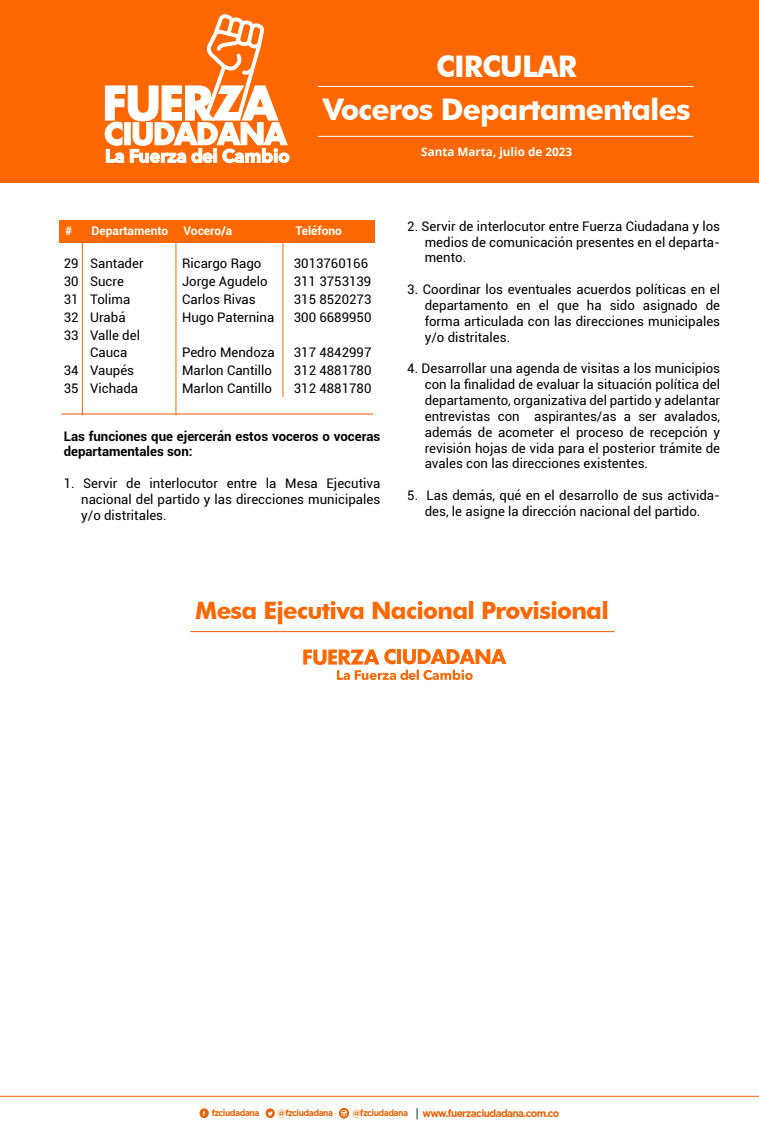
<style>
.page{position:relative;width:759px;height:1133px;background:#fff}
.page>*{position:absolute;margin:0;border:0;box-sizing:border-box;transform-origin:0 0}
.t1{font:700 29.8px "Futura BT";letter-spacing:-.03em;color:#fff}
.t2{font:700 24px "Futura BT";letter-spacing:-.03em;color:#ff6700}
.t3{font:13.2px/15.8px "Roboto";color:#000;text-align:justify}
.t4{font:700 13.2px/15.8px "Roboto";color:#000}
.t5{font:700 12px "Roboto";color:#fff}
.t6{font:700 11.7px "Open Sans";color:#fff}
.t7{font:700 10.6px "Gotham";letter-spacing:-.055em;color:#e5650a;scale:.94 1}
.t8{font:700 9px "Gotham";letter-spacing:-.055em;color:#e5650a;scale:.94 1}
</style>
<div class="page">
<div style="left:59px;top:221px;width:315px;height:22px;background:#ff6700"></div>
<div style="left:0;top:0;width:758px;height:182px;background:#ff6700"></div>
<hr style="left:0;top:1096px;width:758px;height:1px;background:#e5650a">
<svg style="left:199px;top:1108px;width:10px;height:10px"></svg>
<svg style="left:265px;top:1108px;width:10px;height:10px"></svg>
<svg style="left:339px;top:1108px;width:10px;height:11px"></svg>
<svg style="left:303px;top:649px;width:203px;height:31px"></svg>
<hr style="left:190px;top:631px;width:424px;height:1px;background:#ea5b0c">
<hr style="left:318px;top:136px;width:375px;height:1px;background:#fff">
<hr style="left:318px;top:86px;width:375px;height:1px;background:#fff">
<svg style="left:104px;top:14px;width:185px;height:149px"></svg>
<hr style="left:82px;top:240px;width:1px;height:175px;background:#ff6700">
<hr style="left:175px;top:240px;width:1px;height:175px;background:#ff6700">
<hr style="left:282px;top:221px;width:1px;height:176px;background:#ff6700">
<hr style="left:61px;top:413px;width:312px;height:1px;background:#ea5b0c">
<h1 class="t1" style="left:436px;top:48px;width:142px">CIRCULAR</h1>
<h1 class="t1" style="left:323px;top:91px;width:369px">Voceros Departamentales</h1>
<p class="t5" style="left:65px;top:223px;width:9px">#</p>
<p class="t5" style="left:92px;top:223px;width:78px">Departamento</p>
<p class="t5" style="left:183px;top:223px;width:50px">Vocero/a</p>
<p class="t5" style="left:295px;top:223px;width:48px">Teléfono</p>
<p class="t3" style="left:64px;top:255px;width:81px">29 Santader</p>
<p class="t3" style="left:182px;top:255px;width:81px">Ricargo Rago</p>
<p class="t3" style="left:294px;top:255px;width:76px">3013760166</p>
<p class="t3" style="left:64px;top:273px;width:62px">30 Sucre</p>
<p class="t3" style="left:182px;top:273px;width:87px">Jorge Agudelo</p>
<p class="t3" style="left:294px;top:273px;width:79px">311 3753139</p>
<p class="t3" style="left:64px;top:291px;width:68px">31 Tolima</p>
<p class="t3" style="left:182px;top:291px;width:75px">Carlos Rivas</p>
<p class="t3" style="left:294px;top:291px;width:79px">315 8520273</p>
<p class="t3" style="left:64px;top:309px;width:63px">32 Urabá</p>
<p class="t3" style="left:182px;top:309px;width:94px">Hugo Paternina</p>
<p class="t3" style="left:294px;top:309px;width:79px">300 6689950</p>
<p class="t3" style="left:90px;top:325px;width:51px;line-height:17.8px;text-indent:-26px">33 Valle del<br>Cauca</p>
<p class="t3" style="left:182px;top:344px;width:94px">Pedro Mendoza</p>
<p class="t3" style="left:294px;top:344px;width:79px">317 4842997</p>
<p class="t3" style="left:64px;top:362px;width:72px">34 Vaupés</p>
<p class="t3" style="left:182px;top:362px;width:91px">Marlon Cantillo</p>
<p class="t3" style="left:294px;top:362px;width:79px">312 4881780</p>
<p class="t3" style="left:64px;top:380px;width:76px">35 Vichada</p>
<p class="t3" style="left:182px;top:380px;width:91px">Marlon Cantillo</p>
<p class="t3" style="left:294px;top:380px;width:79px">312 4881780</p>
<p class="t4" style="left:64px;top:427px;width:318px">Las funciones que ejercerán estos voceros o voceras departamentales son:</p>
<p class="t3" style="left:81px;top:475px;width:300px;text-indent:-17px">1. Servir de interlocutor entre la Mesa Ejecutiva nacional del partido y las direcciones municipales y/o distritales.</p>
<p class="t6" style="left:421px;top:143px;width:152px">Santa Marta, julio de 2023</p>
<p class="t3" style="left:424px;top:218px;width:297px;text-indent:-17px">2. Servir de interlocutor entre Fuerza Ciudadana y los medios de comunicación presentes en el departa&shy;mento.</p>
<p class="t3" style="left:424px;top:281px;width:297px;text-indent:-17px">3. Coordinar los eventuales acuerdos políticas en el departamento en el que ha sido asignado de forma articulada con las direcciones municipales y/o distritales.</p>
<p class="t3" style="left:424px;top:360px;width:297px;text-indent:-17px">4. Desarrollar una agenda de visitas a los municipios con la finalidad de evaluar la situación política del departamento, organizativa del partido y adelantar entrevistas con aspirantes/as a ser avalados, además de acometer el proceso de recepción y revisión hojas de vida para el posterior trámite de avales con las direcciones existentes.</p>
<p class="t3" style="left:407px;top:487px;width:314px;text-align:center">5. Las demás, qué en el desarrollo de sus activida&shy;des, le asigne la dirección nacional del partido.</p>
<h2 class="t2" style="left:195px;top:596px;width:415px">Mesa Ejecutiva Nacional Provisional</h2>
<p class="t8" style="left:212px;top:1107px;width:52px">fzciudadana</p>
<p class="t8" style="left:277px;top:1107px;width:61px">@fzciudadana</p>
<p class="t8" style="left:352px;top:1107px;width:61px">@fzciudadana</p>
<p class="t7" style="left:422px;top:1107px;width:147px">www.fuerzaciudadana.com.co</p>
</div>
